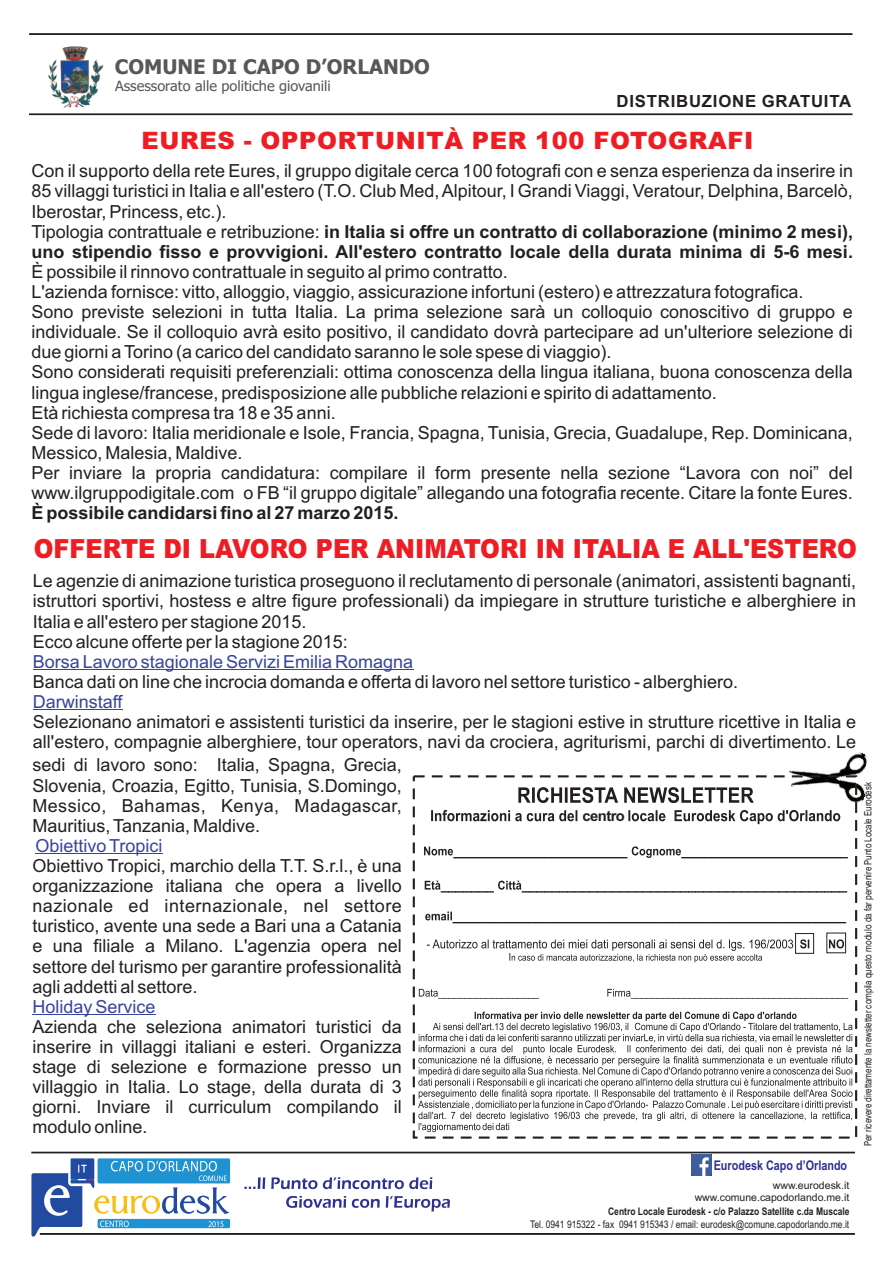
<style>
.page{position:relative;width:893px;height:1263px;background:#fff}
.page>*{position:absolute;margin:0;border:0;box-sizing:border-box;transform-origin:0 0}
.t1{font:900 26.4px "Arial";color:#ee1d23;scale:.9 1}
.t2{font:900 24px "Arial";letter-spacing:.03em;color:#ee1d23}
.t3{font:700 20.25px "Tahoma";color:#57585a}
.t4{font:18px/20.1px "Arial";color:#231f20}
.t5{font:18px "Arial";color:#36449c}
.t6{font:700 18px "Arial";color:#231f20}
.t7{font:700 16.8px "Arial";letter-spacing:.045em;color:#231f20}
.t8{font:700 14.7px "Arial";letter-spacing:-.04em;color:#231f20}
.t9{font:14.1px "Tahoma";color:#57585a}
.t10{font:700 13.35px "Arial";color:#2e3092;scale:.81 1}
.t11{font:10.5px "Arial";color:#231f20;scale:.81 1}
.t12{font:700 10.5px "Arial";color:#231f20;scale:.81 1}
.t13{font:10.5px/11.7px "Arial";color:#231f20;text-align:right}
.t14{font:10.05px "Swiss 721 BT";color:#231f20;scale:.8 1}
.s1{font-weight:700}
</style>
<div class="page">
<img style="left:789px;top:752px;width:79px;height:61px">
<div style="left:29px;top:113px;width:823px;height:2px;border:1px solid #231f20"></div>
<div style="left:29px;top:33px;width:823px;height:2px;border:1px solid #231f20"></div>
<img style="left:49px;top:46px;width:55px;height:61px">
<div style="left:413px;top:775px;width:444px;height:364px;border:2px dashed #231f20"></div>
<svg style="left:418px;top:784px;width:434px;height:348px"></svg>
<div style="left:40px;top:1233px;width:815px;height:2px;border:1px solid #231f20"></div>
<div style="left:31px;top:1152px;width:824px;height:1px;border:1px solid #231f20"></div>
<svg style="left:244px;top:1177px;width:188px;height:12px"></svg>
<svg style="left:286px;top:1196px;width:164px;height:15px"></svg>
<svg style="left:31px;top:1158px;width:199px;height:79px"></svg>
<img style="left:691px;top:1155px;width:21px;height:20px">
<hr style="left:33px;top:669px;width:380px;height:1px;background:#36449c">
<hr style="left:33px;top:709px;width:90px;height:1px;background:#36449c">
<hr style="left:35px;top:853px;width:127px;height:1px;background:#36449c">
<hr style="left:32px;top:1014px;width:123px;height:1px;background:#36449c">
<p class="t3" style="left:115px;top:58px;width:317px">COMUNE DI CAPO D’ORLANDO</p>
<p class="t9" style="left:115px;top:81px;width:217px">Assessorato alle politiche giovanili</p>
<p class="t7" style="left:617px;top:95px;width:236px">DISTRIBUZIONE GRATUITA</p>
<h2 class="t2" style="left:142px;top:132px;width:613px">EURES - OPPORTUNITÀ PER 100 FOTOGRAFI</h2>
<p class="t4" style="left:32px;top:163px;width:823px">Con il supporto della rete Eures, il gruppo digitale cerca 100 fotografi con e senza esperienza da inserire in 85 villaggi turistici in Italia e all'estero (T.O. Club Med, Alpitour, I Grandi Viaggi, Veratour, Delphina, Barcelò, Iberostar, Princess, etc.).<br>Tipologia contrattuale e retribuzione: <span class="s1">in Italia si offre un contratto di collaborazione (minimo 2 mesi), uno stipendio fisso e provvigioni. All'estero contratto locale della durata minima di 5-6 mesi.</span></p>
<p class="t4" style="left:31px;top:263px;width:823px">È possibile il rinnovo contrattuale in seguito al primo contratto.<br>L'azienda fornisce: vitto, alloggio, viaggio, assicurazione infortuni (estero) e attrezzatura fotografica.<br>Sono previste selezioni in tutta Italia. La prima selezione sarà un colloquio conoscitivo di gruppo e individuale. Se il colloquio avrà esito positivo, il candidato dovrà partecipare ad un'ulteriore selezione di due giorni a Torino (a carico del candidato saranno le sole spese di viaggio).<br>Sono considerati requisiti preferenziali: ottima conoscenza della lingua italiana, buona conoscenza della lingua inglese/francese, predisposizione alle pubbliche relazioni e spirito di adattamento.<br>Età richiesta compresa tra 18 e 35 anni.<br>Sede di lavoro: Italia meridionale e Isole, Francia, Spagna, Tunisia, Grecia, Guadalupe, Rep. Dominicana, Messico, Malesia, Maldive.<br>Per inviare la propria candidatura: compilare il form presente nella sezione “Lavora con noi” del www.ilgruppodigitale.com o FB “il gruppo digitale” allegando una fotografia recente. Citare la fonte Eures.</p>
<p class="t6" style="left:31px;top:506px;width:369px">È possibile candidarsi fino al 27 marzo 2015.</p>
<h1 class="t1" style="left:34px;top:539px;width:916px">OFFERTE DI LAVORO PER ANIMATORI IN ITALIA E ALL'ESTERO</h1>
<p class="t4" style="left:33px;top:572px;width:825px">Le agenzie di animazione turistica proseguono il reclutamento di personale (animatori, assistenti bagnanti, istruttori sportivi, hostess e altre figure professionali) da impiegare in strutture turistiche e alberghiere in Italia e all'estero per stagione 2015.<br>Ecco alcune offerte per la stagione 2015:</p>
<p class="t4" style="left:33px;top:673px;width:707px">Banca dati on line che incrocia domanda e offerta di lavoro nel settore turistico - alberghiero.</p>
<p class="t4" style="left:33px;top:713px;width:825px">Selezionano animatori e assistenti turistici da inserire, per le stagioni estive in strutture ricettive in Italia e all'estero, compagnie alberghiere, tour operators, navi da crociera, agriturismi, parchi di divertimento. Le</p>
<p class="t5" style="left:33px;top:655px;width:382px">Borsa Lavoro stagionale Servizi Emilia Romagna</p>
<p class="t5" style="left:33px;top:695px;width:91px">Darwinstaff</p>
<p class="t4" style="left:32px;top:757px;width:371px;text-align:justify">sedi di lavoro sono: Italia, Spagna, Grecia, Slovenia, Croazia, Egitto, Tunisia, S.Domingo, Messico, Bahamas, Kenya, Madagascar, Mauritius, Tanzania, Maldive.</p>
<p class="t4" style="left:32px;top:857px;width:371px;text-align:justify">Obiettivo Tropici, marchio della T.T. S.r.l., è una organizzazione italiana che opera a livello nazionale ed internazionale, nel settore turistico, avente una sede a Bari una a Catania e una filiale a Milano. L'agenzia opera nel settore del turismo per garantire professionalità agli addetti al settore.</p>
<p class="t4" style="left:32px;top:1018px;width:371px;text-align:justify">Azienda che seleziona animatori turistici da inserire in villaggi italiani e esteri. Organizza stage di selezione e formazione presso un villaggio in Italia. Lo stage, della durata di 3 giorni. Inviare il curriculum compilando il modulo online.</p>
<p class="t5" style="left:35px;top:839px;width:129px">Obiettivo Tropici</p>
<p class="t5" style="left:32px;top:1000px;width:125px">Holiday Service</p>
<p class="t8" style="left:583px;top:810px;width:44px">centro</p>
<p class="t10" style="left:714px;top:1160px;width:166px">Eurodesk Capo d’Orlando</p>
<p class="t13" style="left:695px;top:1180px;width:156px">www.eurodesk.it www.comune.capodorlando.me.it</p>
<p class="t12" style="left:608px;top:1207px;width:300px">Centro Locale Eurodesk - c/o Palazzo Satellite c.da Muscale</p>
<p class="t11" style="left:530px;top:1220px;width:395px">Tel. 0941 915322 - fax 0941 915343 / email: eurodesk@comune.capodorlando.me.it</p>
<p class="t14" style="left:864px;top:1146px;width:456px;rotate:-90deg">Per ricevere direttamente la newsletter compila questo modulo da far pervenire Punto Locale Eurodesk</p>
</div>
